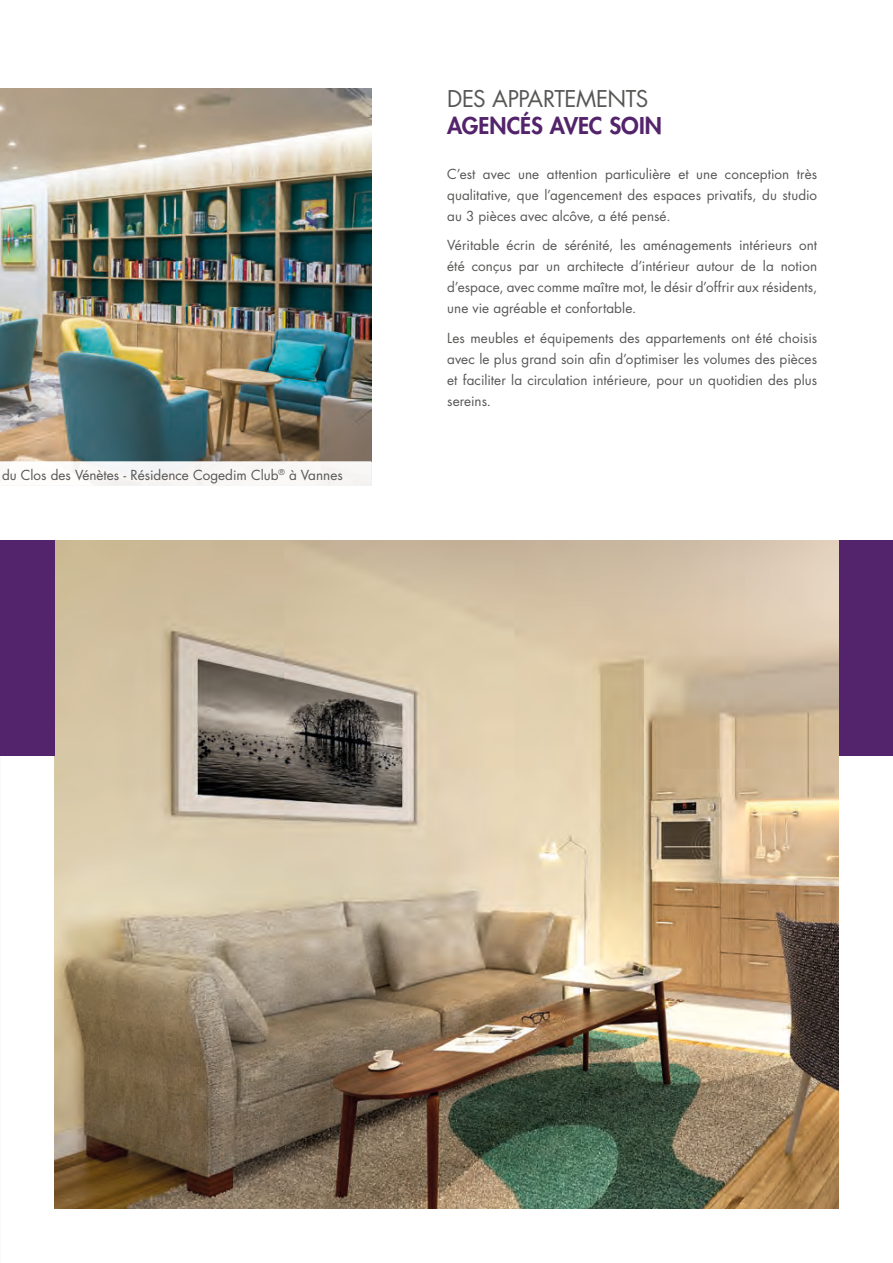
<style>
.page{position:relative;width:893px;height:1263px;background:#fff}
.page>*{position:absolute;margin:0;border:0;box-sizing:border-box;transform-origin:0 0}
.t1{font:22.5px "Futura Std";letter-spacing:-.02em;color:#575756}
.t2{font:800 22.5px "Futura Std";color:#53236b}
.t3{font:13.5px/21px "Futura Std";color:#575756;text-align:justify}
</style>
<div class="page">
<img style="left:0;top:88px;width:371px;height:373px">
<div style="left:839px;top:540px;width:54px;height:215px;background:#53236b"></div>
<img style="left:54px;top:540px;width:785px;height:669px">
<div style="left:0;top:540px;width:54px;height:215px;background:#53236b"></div>
<div style="left:0;top:461px;width:371px;height:25px;background:#f8f7f6"></div>
<p class="t3" style="left:2px;top:464px;width:342px">du Clos des Vénètes - Résidence Cogedim Club<sup>®</sup> à Vannes</p>
<h1 class="t1" style="left:447px;top:84px;width:203px">DES APPARTEMENTS</h1>
<h1 class="t2" style="left:447px;top:111px;width:216px">AGENCÉS AVEC SOIN</h1>
<p class="t3" style="left:447px;top:163px;width:371px">C’est avec une attention particulière et une conception très qualitative, que l’agencement des espaces privatifs, du studio au 3 pièces avec alcôve, a été pensé.</p>
<p class="t3" style="left:447px;top:235px;width:371px">Véritable écrin de sérénité, les aménagements intérieurs ont été conçus par un architecte d’intérieur autour de la notion d’espace, avec comme maître mot, le désir d’offrir aux résidents, une vie agréable et confortable.</p>
<p class="t3" style="left:447px;top:327px;width:371px">Les meubles et équipements des appartements ont été choisis avec le plus grand soin afin d’optimiser les volumes des pièces et faciliter la circulation intérieure, pour un quotidien des plus sereins.</p>
</div>
